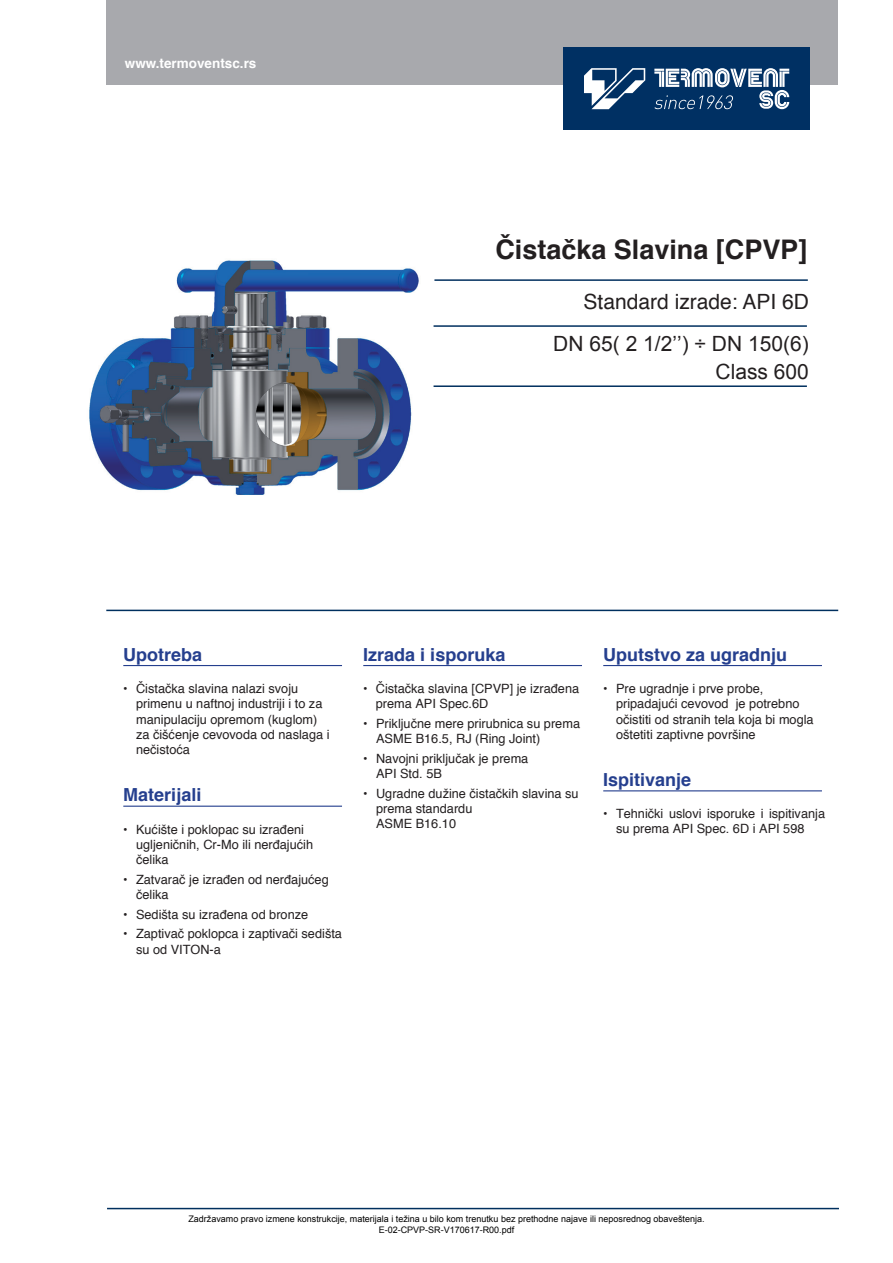
<style>
.page{position:relative;width:893px;height:1263px;background:#fff}
.page>*{position:absolute;margin:0;border:0;box-sizing:border-box;transform-origin:0 0}
.t1{font:700 27px "Helvetica";color:#231f20}
.t2{font:21px/28.3px "Arial";color:#231f20;text-align:right}
.t3{font:21px "Helvetica";color:#231f20}
.t4{font:700 18px "Helvetica";color:#253f8e}
.t5{font:700 13.5px "Helvetica";color:#fff}
.t6{font:12.75px/15.3px "Helvetica";color:#231f20}
.t7{font:9px "Arial";color:#000}
.s1{font-family:"Arial"}
</style>
<div class="page">
<img style="left:89px;top:260px;width:345px;height:235px">
<div style="left:106px;top:0;width:732px;height:84px;background:#a8a9ad"></div>
<hr style="left:123px;top:665px;width:219px;height:1px;background:#253f8e">
<hr style="left:123px;top:806px;width:219px;height:1px;background:#253f8e">
<hr style="left:363px;top:665px;width:219px;height:1px;background:#253f8e">
<hr style="left:603px;top:665px;width:219px;height:1px;background:#253f8e">
<hr style="left:603px;top:790px;width:219px;height:1px;background:#253f8e">
<hr style="left:434px;top:279px;width:374px;height:2px;background:#002f5e">
<hr style="left:434px;top:325px;width:373px;height:2px;background:#002f5e">
<hr style="left:434px;top:385px;width:373px;height:2px;background:#002f5e">
<hr style="left:106px;top:610px;width:732px;height:1px;background:#002f5e">
<hr style="left:107px;top:1208px;width:732px;height:1px;background:#002f5e">
<div style="left:563px;top:48px;width:247px;height:82px;background:#003063"></div>
<svg style="left:584px;top:68px;width:61px;height:41px"></svg>
<svg style="left:654px;top:68px;width:135px;height:41px"></svg>
<p class="t5" style="left:125px;top:53px;width:133px">www.termoventsc.rs</p>
<h1 class="t1" style="left:495px;top:227px;width:314px">Čistačka Slavina [CPV<span class="s1">P</span>]</h1>
<h2 class="t3" style="left:584px;top:285px;width:227px">Standard izrade: API 6D</h2>
<h2 class="t2" style="left:553px;top:330px;width:257px">DN 65( 2 1/2’’) ÷ DN 150(6)<br>Class 600</h2>
<h3 class="t4" style="left:123px;top:640px;width:81px">Upotreba</h3>
<p class="t6" style="left:136px;top:681px;width:195px;text-indent:-13px">• Čistačka slavina nalazi svoju primenu u naftnoj industriji i to za manipulaciju opremom (kuglom) za čišćenje cevovoda od naslaga i nečistoća</p>
<h3 class="t4" style="left:123px;top:780px;width:80px">Materijali</h3>
<p class="t6" style="left:136px;top:822px;width:179px;text-indent:-13px">• Kućište i poklopac su izrađeni ugljeničnih, Cr-Mo ili nerđajućih čelika</p>
<p class="t6" style="left:136px;top:872px;width:194px;text-indent:-13px">• Zatvarač je izrađen od nerđajućeg čelika</p>
<p class="t6" style="left:123px;top:907px;width:186px">• Sedišta su izrađena od bronze</p>
<p class="t6" style="left:136px;top:926px;width:207px;text-indent:-13px">• Zaptivač poklopca i zaptivači sedišta su od VITON-a</p>
<h3 class="t4" style="left:363px;top:640px;width:144px">Izrada i isporuka</h3>
<p class="t6" style="left:376px;top:682px;width:205px;line-height:14.2px;text-indent:-13px">• Čistačka slavina [CPV<span class="s1">P</span>] je izrađena prema API Spec.6D</p>
<p class="t6" style="left:376px;top:716px;width:206px;line-height:14.9px;text-indent:-13px">• Priključne mere prirubnica su prema<br>ASME B16.5, RJ (Ring Joint)</p>
<p class="t6" style="left:376px;top:751px;width:154px;text-indent:-13px">• Navojni priključak je prema<br>API Std. 5B</p>
<p class="t6" style="left:376px;top:786px;width:204px;text-indent:-13px">• Ugradne dužine čistačkih slavina su prema standardu<br>ASME B16.10</p>
<h3 class="t4" style="left:603px;top:640px;width:186px">Uputstvo za ugradnju</h3>
<p class="t6" style="left:616px;top:681px;width:199px;text-indent:-13px">• Pre ugradnje i prve probe, pripadajući cevovod je potrebno očistiti od stranih tela koja bi mogla oštetiti zaptivne površine</p>
<h3 class="t4" style="left:603px;top:765px;width:90px">Ispitivanje</h3>
<p class="t6" style="left:616px;top:807px;width:211px;text-indent:-13px">• Tehnički uslovi isporuke i ispitivanja su prema API Spec. 6D i API 598</p>
<p class="t7" style="left:188px;top:1213px;width:518px">Zadržavamo pravo izmene konstrukcije, materijala i težina u bilo kom trenutku bez prethodne najave ili neposrednog obaveštenja.</p>
<p class="t7" style="left:379px;top:1224px;width:137px">E-02-CPVP-SR-V170617-R00.pdf</p>
</div>
